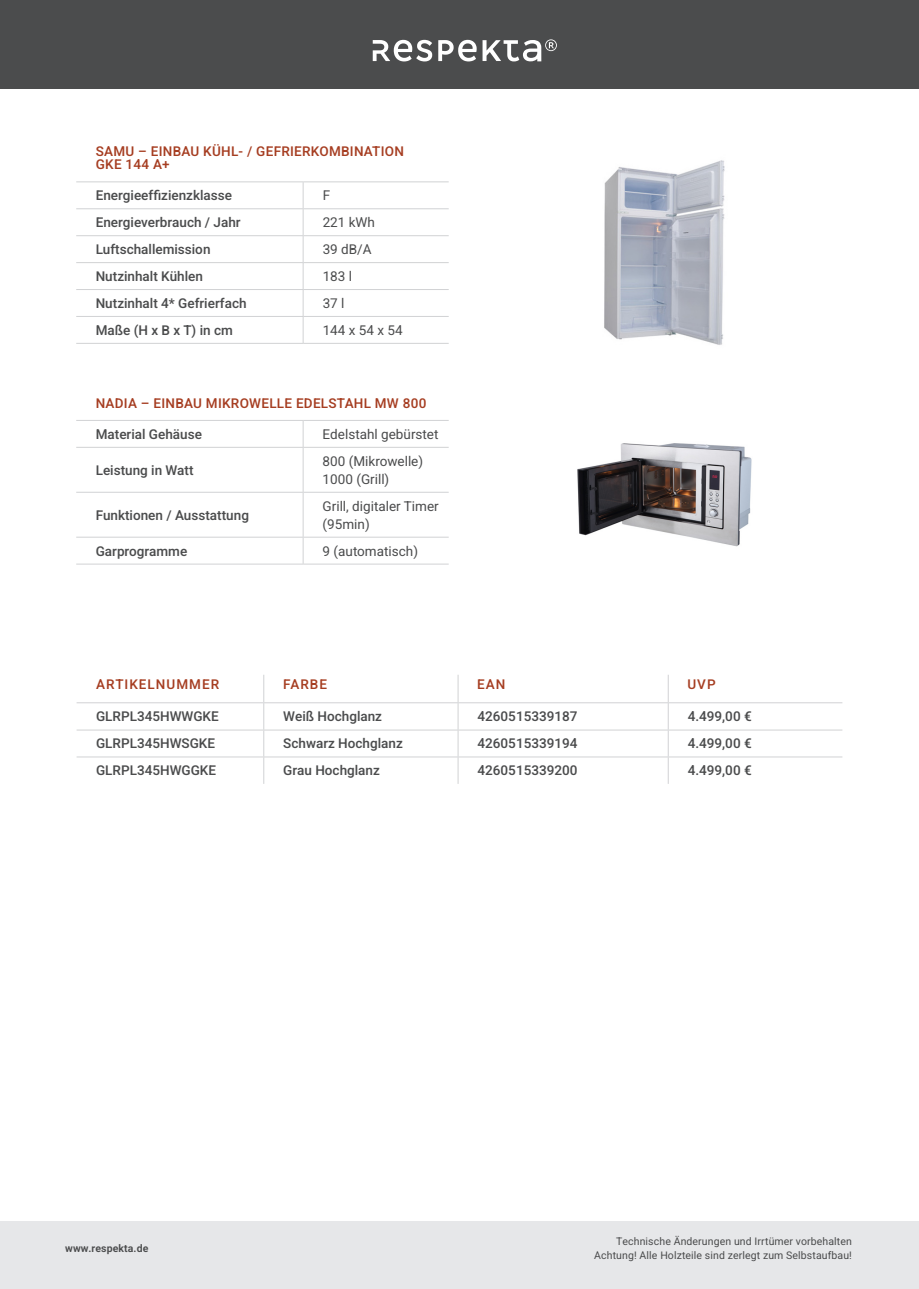
<style>
.page{position:relative;width:919px;height:1289px;background:#fff}
.page>*{position:absolute;margin:0;border:0;box-sizing:border-box;transform-origin:0 0}
.t1{font:13.5px/18px "Heebo";color:#4b4c4d}
.t2{font:13.5px/13.5px "Heebo";letter-spacing:.02em;color:#a63e22}
.t3{font:13.5px "Heebo";letter-spacing:.075em;color:#a63e22}
.t4{font:10.5px/13.5px "Heebo";letter-spacing:.01em;color:#4b4c4d;text-align:right}
.t5{font:600 10.5px "Heebo";letter-spacing:.01em;color:#4b4c4d}
</style>
<div class="page">
<div style="left:0;top:0;width:918px;height:88px;background:#4b4c4d"></div>
<div style="left:0;top:1221px;width:918px;height:67px;background:#e6e7e9"></div>
<svg style="left:373px;top:40px;width:59px;height:21px"></svg>
<svg style="left:438px;top:40px;width:38px;height:21px"></svg>
<svg style="left:482px;top:39px;width:75px;height:22px"></svg>
<hr style="left:77px;top:729px;width:187px;height:1px;background:#d1d2d4">
<hr style="left:264px;top:729px;width:194px;height:1px;background:#d1d2d4">
<hr style="left:458px;top:729px;width:210px;height:1px;background:#d1d2d4">
<hr style="left:668px;top:729px;width:174px;height:1px;background:#d1d2d4">
<hr style="left:77px;top:756px;width:187px;height:1px;background:#d1d2d4">
<hr style="left:264px;top:756px;width:194px;height:1px;background:#d1d2d4">
<hr style="left:458px;top:756px;width:210px;height:1px;background:#d1d2d4">
<hr style="left:668px;top:756px;width:174px;height:1px;background:#d1d2d4">
<svg style="left:263px;top:675px;width:1px;height:108px"></svg>
<svg style="left:457px;top:675px;width:1px;height:108px"></svg>
<svg style="left:667px;top:675px;width:1px;height:108px"></svg>
<hr style="left:77px;top:702px;width:187px;height:1px;background:#d1d2d4">
<hr style="left:264px;top:702px;width:194px;height:1px;background:#d1d2d4">
<hr style="left:458px;top:702px;width:210px;height:1px;background:#d1d2d4">
<hr style="left:668px;top:702px;width:174px;height:1px;background:#d1d2d4">
<svg style="left:303px;top:421px;width:1px;height:26px"></svg>
<hr style="left:303px;top:492px;width:1px;height:45px;background:#d1d2d4">
<svg style="left:303px;top:538px;width:1px;height:25px"></svg>
<hr style="left:76px;top:420px;width:227px;height:1px;background:#d1d2d4">
<hr style="left:303px;top:420px;width:145px;height:1px;background:#d1d2d4">
<hr style="left:76px;top:447px;width:227px;height:1px;background:#d1d2d4">
<hr style="left:303px;top:447px;width:145px;height:1px;background:#d1d2d4">
<hr style="left:76px;top:492px;width:227px;height:1px;background:#d1d2d4">
<hr style="left:303px;top:492px;width:145px;height:1px;background:#d1d2d4">
<hr style="left:76px;top:537px;width:227px;height:1px;background:#d1d2d4">
<hr style="left:303px;top:537px;width:145px;height:1px;background:#d1d2d4">
<hr style="left:76px;top:563px;width:227px;height:1px;background:#d1d2d4">
<hr style="left:303px;top:563px;width:145px;height:1px;background:#d1d2d4">
<hr style="left:303px;top:447px;width:1px;height:45px;background:#d1d2d4">
<img style="left:577px;top:443px;width:175px;height:104px">
<hr style="left:76px;top:181px;width:227px;height:1px;background:#d1d2d4">
<hr style="left:303px;top:181px;width:145px;height:1px;background:#d1d2d4">
<hr style="left:76px;top:208px;width:227px;height:1px;background:#d1d2d4">
<hr style="left:303px;top:208px;width:145px;height:1px;background:#d1d2d4">
<hr style="left:76px;top:235px;width:227px;height:1px;background:#d1d2d4">
<hr style="left:303px;top:235px;width:145px;height:1px;background:#d1d2d4">
<hr style="left:76px;top:262px;width:227px;height:1px;background:#d1d2d4">
<hr style="left:303px;top:262px;width:145px;height:1px;background:#d1d2d4">
<hr style="left:76px;top:289px;width:227px;height:1px;background:#d1d2d4">
<hr style="left:303px;top:289px;width:145px;height:1px;background:#d1d2d4">
<hr style="left:76px;top:316px;width:227px;height:1px;background:#d1d2d4">
<hr style="left:303px;top:316px;width:145px;height:1px;background:#d1d2d4">
<svg style="left:303px;top:182px;width:1px;height:161px"></svg>
<hr style="left:76px;top:343px;width:227px;height:1px;background:#d1d2d4">
<hr style="left:303px;top:343px;width:145px;height:1px;background:#d1d2d4">
<img style="left:604px;top:160px;width:121px;height:185px">
<p class="t2" style="left:96px;top:144px;width:310px">SAMU – EINBAU KÜHL- / GEFRIERKOMBINATION<br>GKE 144 A+</p>
<p class="t1" style="left:96px;top:186px;width:138px">Energieeffizienzklasse</p>
<p class="t1" style="left:322px;top:186px;width:9px">F</p>
<p class="t1" style="left:96px;top:213px;width:146px">Energieverbrauch / Jahr</p>
<p class="t1" style="left:322px;top:213px;width:54px">221 kWh</p>
<p class="t1" style="left:96px;top:240px;width:116px">Luftschallemission</p>
<p class="t1" style="left:322px;top:240px;width:50px">39 dB/A</p>
<p class="t1" style="left:96px;top:267px;width:109px">Nutzinhalt Kühlen</p>
<p class="t1" style="left:322px;top:267px;width:31px">183 l</p>
<p class="t1" style="left:96px;top:294px;width:152px">Nutzinhalt 4* Gefrierfach</p>
<p class="t1" style="left:322px;top:294px;width:23px">37 l</p>
<p class="t1" style="left:96px;top:321px;width:139px">Maße (H x B x T) in cm</p>
<p class="t1" style="left:322px;top:321px;width:81px">144 x 54 x 54</p>
<p class="t2" style="left:96px;top:396px;width:332px">NADIA – EINBAU MIKROWELLE EDELSTAHL MW 800</p>
<p class="t1" style="left:96px;top:425px;width:108px">Material Gehäuse</p>
<p class="t1" style="left:322px;top:425px;width:117px">Edelstahl gebürstet</p>
<p class="t1" style="left:96px;top:461px;width:99px">Leistung in Watt</p>
<p class="t1" style="left:322px;top:452px;width:102px">800 (Mikrowelle)<br>1000 (Grill)</p>
<p class="t1" style="left:96px;top:506px;width:155px">Funktionen / Ausstattung</p>
<p class="t1" style="left:322px;top:497px;width:118px">Grill, digitaler Timer (95min)</p>
<p class="t1" style="left:96px;top:541px;width:93px">Garprogramme</p>
<p class="t1" style="left:322px;top:541px;width:97px">9 (automatisch)</p>
<p class="t3" style="left:96px;top:674px;width:125px">ARTIKELNUMMER</p>
<p class="t2" style="left:283px;top:677px;width:45px">FARBE</p>
<p class="t2" style="left:477px;top:677px;width:30px">EAN</p>
<p class="t2" style="left:687px;top:677px;width:30px">UVP</p>
<p class="t1" style="left:96px;top:707px;width:124px">GLRPL345HWWGKE</p>
<p class="t1" style="left:283px;top:707px;width:100px">Weiß Hochglanz</p>
<p class="t1" style="left:477px;top:707px;width:101px">4260515339187</p>
<p class="t1" style="left:687px;top:707px;width:65px">4.499,00 €</p>
<p class="t1" style="left:96px;top:734px;width:120px">GLRPL345HWSGKE</p>
<p class="t1" style="left:283px;top:734px;width:121px">Schwarz Hochglanz</p>
<p class="t1" style="left:477px;top:734px;width:101px">4260515339194</p>
<p class="t1" style="left:687px;top:734px;width:65px">4.499,00 €</p>
<p class="t1" style="left:96px;top:761px;width:121px">GLRPL345HWGGKE</p>
<p class="t1" style="left:283px;top:761px;width:98px">Grau Hochglanz</p>
<p class="t1" style="left:477px;top:761px;width:101px">4260515339200</p>
<p class="t1" style="left:687px;top:761px;width:65px">4.499,00 €</p>
<p class="t5" style="left:65px;top:1240px;width:85px">www.respekta.de</p>
<p class="t4" style="left:594px;top:1234px;width:259px">Technische Änderungen und Irrtümer vorbehalten<br>Achtung! Alle Holzteile sind zerlegt zum Selbstaufbau!</p>
</div>
